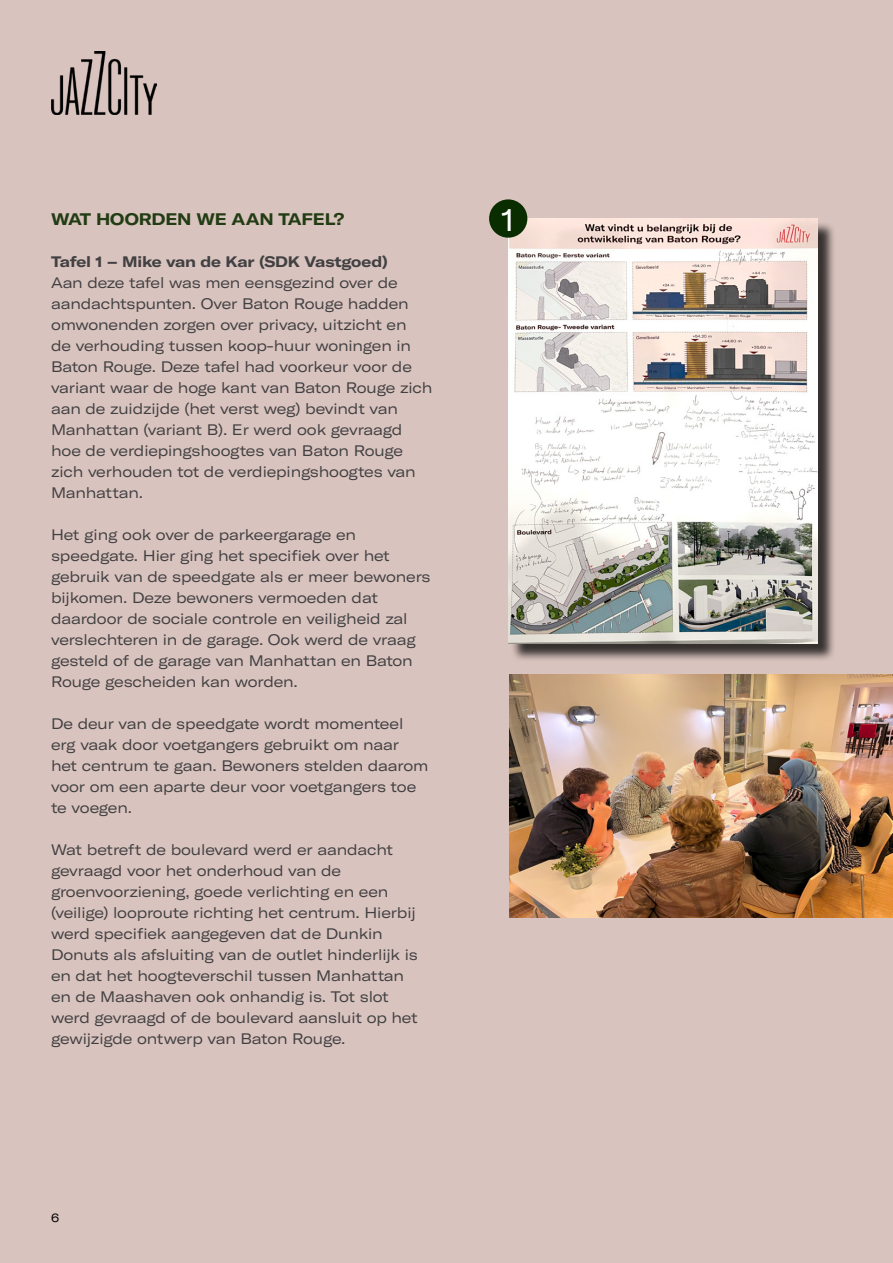
<style>
.page{position:relative;width:893px;height:1263px;background:#d9c3be}
.page>*{position:absolute;margin:0;border:0;box-sizing:border-box;transform-origin:0 0}
.t1{font:expanded 31.5px "GT America";color:#fff}
.t2{font:700 expanded 16.5px "GT America";letter-spacing:-.01em;color:#223c13}
.t3{font:expanded 15px/21px "GT America";letter-spacing:-.01em;color:#414042}
.t4{font:700 expanded 15px "GT America";letter-spacing:-.01em;color:#414042}
.t5{font:expanded 12px "GT America";color:#000}
</style>
<div class="page">
<img style="left:509px;top:675px;width:384px;height:242px">
<div style="left:511px;top:221px;width:324px;height:441px;background:#000;opacity:.75"></div>
<img style="left:508px;top:219px;width:309px;height:425px">
<div style="left:489px;top:199px;width:38px;height:39px;background:#0a2d00;border-radius:50%"></div>
<img style="left:52px;top:51px;width:105px;height:64px">
<p class="t2" style="left:51px;top:209px;width:295px">WAT HOORDEN WE AAN TAFEL?</p>
<p class="t4" style="left:51px;top:252px;width:339px">Tafel 1 – Mike van de Kar (SDK Vastgoed)</p>
<p class="t3" style="left:51px;top:272px;width:383px">Aan deze tafel was men eensgezind over de aandachtspunten. Over Baton Rouge hadden omwonenden zorgen over privacy, uitzicht en<br>de verhouding tussen koop-huur woningen in Baton Rouge. Deze tafel had voorkeur voor de variant waar de hoge kant van Baton Rouge zich aan de zuidzijde (het verst weg) bevindt van Manhattan (variant B). Er werd ook gevraagd hoe de verdiepingshoogtes van Baton Rouge zich verhouden tot de verdiepingshoogtes van Manhattan.</p>
<p class="t3" style="left:51px;top:524px;width:381px">Het ging ook over de parkeergarage en speedgate. Hier ging het specifiek over het gebruik van de speedgate als er meer bewoners bijkomen. Deze bewoners vermoeden dat daardoor de sociale controle en veiligheid zal verslechteren in de garage. Ook werd de vraag gesteld of de garage van Manhattan en Baton Rouge gescheiden kan worden.</p>
<p class="t3" style="left:51px;top:713px;width:379px">De deur van de speedgate wordt momenteel erg vaak door voetgangers gebruikt om naar het centrum te gaan. Bewoners stelden daarom voor om een aparte deur voor voetgangers toe te voegen.</p>
<p class="t3" style="left:51px;top:839px;width:368px">Wat betreft de boulevard werd er aandacht gevraagd voor het onderhoud van de groenvoorziening, goede verlichting en een (veilige) looproute richting het centrum. Hierbij werd specifiek aangegeven dat de Dunkin Donuts als afsluiting van de outlet hinderlijk is en dat het hoogteverschil tussen Manhattan en de Maashaven ook onhandig is. Tot slot werd gevraagd of de boulevard aansluit op het gewijzigde ontwerp van Baton Rouge.</p>
<p class="t5" style="left:51px;top:1210px;width:10px">6</p>
<h1 class="t1" style="left:501px;top:201px;width:15px">1</h1>
</div>
